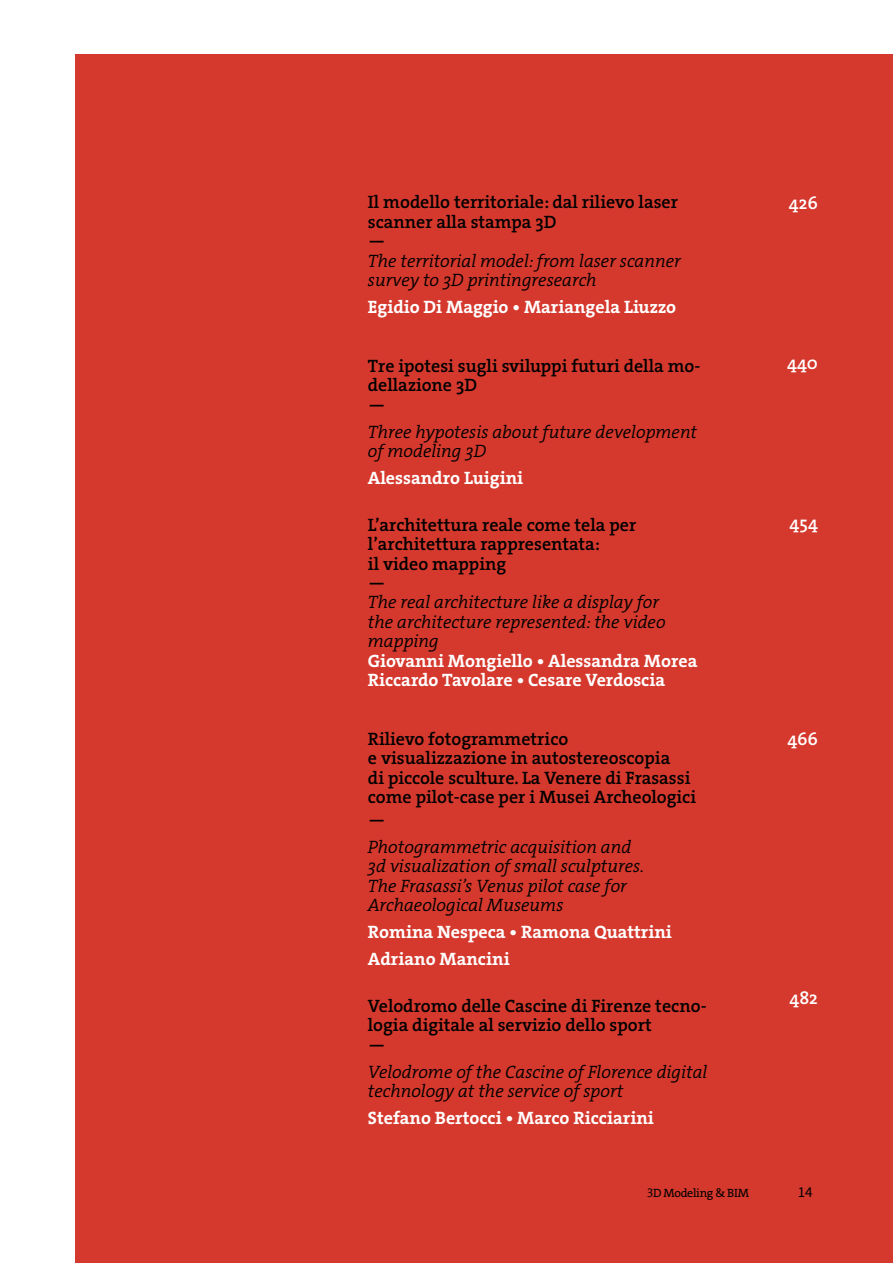
<style>
.page{position:relative;width:893px;height:1263px;background:#fff}
.page>*{position:absolute;margin:0;border:0;box-sizing:border-box;transform-origin:0 0}
.t1{font:18px/19.5px "The Serif HP6 Se Bld";color:#000}
.t2{font:18px/19.5px "The Serif HP4 Se Lig IT";color:#000}
.t3{font:18px/19.5px "The Serif HP7 Bld";color:#fff}
.t4{font:18px "The Serif HP6 Se Bld";color:#fff}
.t5{font:15px "Source Sans Pro";color:#000}
.t6{font:12px "The Serif HP5 Plain";letter-spacing:-.025em;color:#000}
</style>
<div class="page">
<div style="left:75px;top:54px;width:818px;height:1209px;background:#d5382c"></div>
<p class="t1" style="left:368px;top:192px;width:312px">Il modello territoriale: dal rilievo laser scanner alla stampa 3D<br>—</p>
<p class="t2" style="left:368px;top:251px;width:314px">The territorial model: from laser scanner survey to 3D printingresearch</p>
<p class="t3" style="left:368px;top:297px;width:310px">Egidio Di Maggio • Mariangela Liuzzo</p>
<p class="t1" style="left:368px;top:356px;width:334px">Tre ipotesi sugli sviluppi futuri della mo&shy;dellazione 3D<br>—</p>
<p class="t2" style="left:368px;top:422px;width:331px">Three hypotesis about future development of modeling 3D</p>
<p class="t3" style="left:368px;top:468px;width:157px">Alessandro Luigini</p>
<p class="t1" style="left:368px;top:515px;width:270px">L’architettura reale come tela per l’architettura rappresentata:<br>il video mapping<br>—</p>
<p class="t2" style="left:368px;top:593px;width:299px">The real architecture like a display for the architecture represented: the video mapping</p>
<p class="t3" style="left:368px;top:651px;width:331px">Giovanni Mongiello • Alessandra Morea<br>Riccardo Tavolare • Cesare Verdoscia</p>
<p class="t1" style="left:368px;top:729px;width:330px">Rilievo fotogrammetrico<br>e visualizzazione in autostereoscopia<br>di piccole sculture. La Venere di Frasassi come pilot-case per i Musei Archeologici</p>
<p class="t1" style="left:368px;top:810px;width:20px">—</p>
<p class="t2" style="left:368px;top:837px;width:278px">Photogrammetric acquisition and 3d visualization of small sculptures.<br>The Frasassi’s Venus pilot case for Archaeological Museums</p>
<p class="t3" style="left:368px;top:919px;width:305px;line-height:27px">Romina Nespeca • Ramona Quattrini<br>Adriano Mancini</p>
<p class="t1" style="left:368px;top:996px;width:340px">Velodromo delle Cascine di Firenze tecno&shy;logia digitale al servizio dello sport<br>—</p>
<p class="t2" style="left:368px;top:1062px;width:341px">Velodrome of the Cascine of Florence digital technology at the service of sport</p>
<p class="t3" style="left:368px;top:1108px;width:287px">Stefano Bertocci • Marco Ricciarini</p>
<p class="t4" style="left:789px;top:191px;width:31px">426</p>
<p class="t4" style="left:787px;top:351px;width:32px">440</p>
<p class="t4" style="left:790px;top:511px;width:30px">454</p>
<p class="t4" style="left:787px;top:727px;width:32px">466</p>
<p class="t4" style="left:789px;top:986px;width:30px">482</p>
<p class="t6" style="left:647px;top:1185px;width:103px"><sup>3</sup>D Modeling &amp; BIM</p>
<p class="t5" style="left:798px;top:1182px;width:16px">14</p>
</div>
